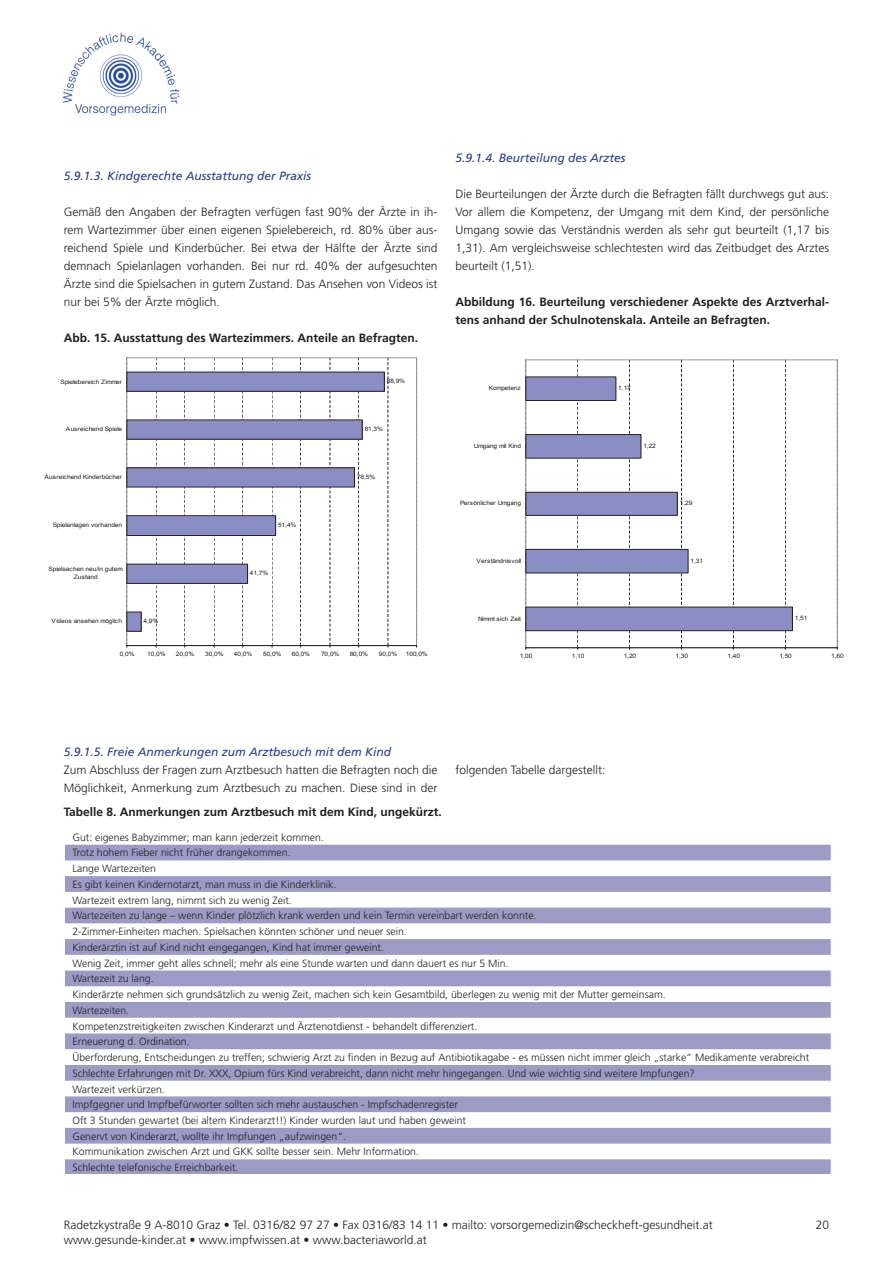
<style>
.page{position:relative;width:893px;height:1263px;background:#fff}
.page>*{position:absolute;margin:0;border:0;box-sizing:border-box;transform-origin:0 0}
.t1{font:300 12px/18px "Frutiger";color:#231f20}
.t2{font:700 12px/18px "Frutiger";color:#231f20}
.t3{font:italic 12px "Frutiger";color:#253f8e}
.t4{font:300 10.5px/15.8px "Frutiger";color:#231f20}
.t5{font:6px/8.2px "Arial";letter-spacing:-.01em;color:#231f20;text-align:center;scale:1.08 1}
.t6{font:6px "Arial";letter-spacing:-.04em;color:#231f20;scale:1.08 1}
.t7{font:6px "Arial";letter-spacing:-.035em;color:#231f20;scale:1.08 1}
</style>
<div class="page">
<img style="left:62px;top:32px;width:118px;height:83px">
<div style="left:127px;top:612px;width:14px;height:19px;background:#8b8ec5"></div>
<div style="left:127px;top:564px;width:121px;height:19px;background:#8b8ec5"></div>
<div style="left:127px;top:564px;width:121px;height:20px;border:1px solid #231f20"></div>
<div style="left:127px;top:516px;width:149px;height:19px;background:#8b8ec5"></div>
<div style="left:127px;top:515px;width:149px;height:21px;border:1px solid #231f20"></div>
<div style="left:127px;top:468px;width:227px;height:19px;background:#8b8ec5"></div>
<div style="left:127px;top:467px;width:228px;height:20px;border:1px solid #231f20"></div>
<div style="left:127px;top:420px;width:235px;height:19px;background:#8b8ec5"></div>
<div style="left:127px;top:372px;width:257px;height:19px;background:#8b8ec5"></div>
<div style="left:127px;top:372px;width:258px;height:20px;border:1px solid #231f20"></div>
<hr style="left:127px;top:645px;width:290px;height:1px;background:#231f20">
<svg style="left:127px;top:358px;width:1px;height:289px"></svg>
<svg style="left:156px;top:358px;width:1px;height:289px"></svg>
<svg style="left:185px;top:358px;width:1px;height:289px"></svg>
<svg style="left:214px;top:358px;width:1px;height:289px"></svg>
<svg style="left:243px;top:358px;width:1px;height:289px"></svg>
<svg style="left:272px;top:358px;width:1px;height:289px"></svg>
<svg style="left:300px;top:358px;width:2px;height:289px"></svg>
<svg style="left:330px;top:358px;width:1px;height:289px"></svg>
<svg style="left:358px;top:358px;width:2px;height:289px"></svg>
<svg style="left:388px;top:358px;width:1px;height:289px"></svg>
<svg style="left:416px;top:358px;width:2px;height:289px"></svg>
<div style="left:526px;top:607px;width:266px;height:24px;background:#8b8ec5"></div>
<div style="left:525px;top:607px;width:268px;height:24px;border:1px solid #231f20"></div>
<div style="left:526px;top:549px;width:162px;height:24px;background:#8b8ec5"></div>
<div style="left:525px;top:549px;width:163px;height:24px;border:1px solid #231f20"></div>
<div style="left:526px;top:492px;width:151px;height:23px;background:#8b8ec5"></div>
<div style="left:525px;top:492px;width:153px;height:24px;border:1px solid #231f20"></div>
<div style="left:526px;top:435px;width:115px;height:23px;background:#8b8ec5"></div>
<div style="left:525px;top:434px;width:116px;height:24px;border:1px solid #231f20"></div>
<div style="left:526px;top:377px;width:90px;height:23px;background:#8b8ec5"></div>
<div style="left:525px;top:377px;width:91px;height:24px;border:1px solid #231f20"></div>
<hr style="left:526px;top:647px;width:311px;height:1px;background:#231f20">
<svg style="left:526px;top:360px;width:1px;height:289px"></svg>
<svg style="left:577px;top:360px;width:2px;height:289px"></svg>
<svg style="left:629px;top:360px;width:2px;height:289px"></svg>
<svg style="left:681px;top:360px;width:1px;height:289px"></svg>
<svg style="left:733px;top:360px;width:1px;height:289px"></svg>
<svg style="left:785px;top:360px;width:1px;height:289px"></svg>
<svg style="left:837px;top:360px;width:1px;height:289px"></svg>
<svg style="left:65px;top:845px;width:766px;height:329px"></svg>
<p class="t3" style="left:64px;top:169px;width:249px">5.9.1.3. Kindgerechte Ausstattung der Praxis</p>
<p class="t1" style="left:64px;top:203px;width:375px;text-align:justify">Gemäß den Angaben der Befragten verfügen fast 90% der Ärzte in ih&shy;rem Wartezimmer über einen eigenen Spielebereich, rd. 80% über aus&shy;reichend Spiele und Kinderbücher. Bei etwa der Hälfte der Ärzte sind demnach Spielanlagen vorhanden. Bei nur rd. 40% der aufgesuchten Ärzte sind die Spielsachen in gutem Zustand. Das Ansehen von Videos ist nur bei 5% der Ärzte möglich.</p>
<p class="t2" style="left:64px;top:329px;width:356px">Abb. 15. Ausstattung des Wartezimmers. Anteile an Befragten.</p>
<p class="t5" style="left:61px;top:377px;width:58px">Spielebereich Zimmer</p>
<p class="t5" style="left:387px;top:377px;width:19px">88,9%</p>
<p class="t5" style="left:66px;top:425px;width:54px">Ausreichend Spiele</p>
<p class="t5" style="left:365px;top:425px;width:18px">81,3%</p>
<p class="t5" style="left:44px;top:473px;width:73px">Ausreichend Kinderbücher</p>
<p class="t5" style="left:357px;top:473px;width:18px">78,5%</p>
<p class="t5" style="left:53px;top:521px;width:66px">Spielanlagen vorhanden</p>
<p class="t5" style="left:278px;top:521px;width:18px">51,4%</p>
<p class="t5" style="left:49px;top:564px;width:70px">Spielsachen neu/in gutem<br>Zustand</p>
<p class="t5" style="left:250px;top:569px;width:18px">41,7%</p>
<p class="t5" style="left:52px;top:617px;width:67px">Videos ansehen möglich</p>
<p class="t5" style="left:144px;top:617px;width:15px">4,9%</p>
<p class="t5" style="left:120px;top:650px;width:15px">0,0%</p>
<p class="t5" style="left:147px;top:650px;width:19px">10,0%</p>
<p class="t5" style="left:176px;top:650px;width:19px">20,0%</p>
<p class="t5" style="left:205px;top:650px;width:18px">30,0%</p>
<p class="t5" style="left:234px;top:650px;width:18px">40,0%</p>
<p class="t5" style="left:263px;top:650px;width:19px">50,0%</p>
<p class="t5" style="left:292px;top:650px;width:18px">60,0%</p>
<p class="t5" style="left:321px;top:650px;width:18px">70,0%</p>
<p class="t5" style="left:350px;top:650px;width:19px">80,0%</p>
<p class="t5" style="left:379px;top:650px;width:19px">90,0%</p>
<p class="t5" style="left:406px;top:650px;width:22px">100,0%</p>
<p class="t3" style="left:455px;top:151px;width:172px">5.9.1.4. Beurteilung des Arztes</p>
<p class="t1" style="left:455px;top:185px;width:375px;text-align:justify">Die Beurteilungen der Ärzte durch die Befragten fällt durchwegs gut aus:<br>Vor allem die Kompetenz, der Umgang mit dem Kind, der persönliche Umgang sowie das Verständnis werden als sehr gut beurteilt (1,17 bis 1,31). Am vergleichsweise schlechtesten wird das Zeitbudget des Arztes beurteilt (1,51).</p>
<p class="t2" style="left:455px;top:293px;width:375px">Abbildung 16. Beurteilung verschiedener Aspekte des Arztverhal&shy;tens anhand der Schulnotenskala. Anteile an Befragten.</p>
<p class="t5" style="left:489px;top:384px;width:31px">Kompetenz</p>
<p class="t5" style="left:618px;top:384px;width:13px">1,17</p>
<p class="t7" style="left:474px;top:442px;width:45px">Umgang mit Kind</p>
<p class="t5" style="left:643px;top:442px;width:13px">1,22</p>
<p class="t5" style="left:460px;top:499px;width:58px">Persönlicher Umgang</p>
<p class="t5" style="left:680px;top:499px;width:13px">1,29</p>
<p class="t5" style="left:476px;top:557px;width:43px">Verständnisvoll</p>
<p class="t5" style="left:690px;top:556px;width:13px">1,31</p>
<p class="t6" style="left:478px;top:615px;width:41px">Nimmt sich Zeit</p>
<p class="t5" style="left:795px;top:614px;width:13px">1,51</p>
<p class="t5" style="left:520px;top:652px;width:13px">1,00</p>
<p class="t5" style="left:572px;top:652px;width:13px">1,10</p>
<p class="t5" style="left:624px;top:652px;width:13px">1,20</p>
<p class="t5" style="left:676px;top:652px;width:13px">1,30</p>
<p class="t5" style="left:727px;top:652px;width:13px">1,40</p>
<p class="t5" style="left:779px;top:652px;width:13px">1,50</p>
<p class="t5" style="left:831px;top:652px;width:13px">1,60</p>
<p class="t3" style="left:64px;top:745px;width:329px">5.9.1.5. Freie Anmerkungen zum Arztbesuch mit dem Kind</p>
<p class="t1" style="left:64px;top:761px;width:375px">Zum Abschluss der Fragen zum Arztbesuch hatten die Befragten noch die<br>Möglichkeit, Anmerkung zum Arztbesuch zu machen. Diese sind in der</p>
<p class="t4" style="left:72px;top:830px;width:738px">Gut: eigenes Babyzimmer; man kann jederzeit kommen.<br>Trotz hohem Fieber nicht früher drangekommen.<br>Lange Wartezeiten<br>Es gibt keinen Kindernotarzt, man muss in die Kinderklinik.<br>Wartezeit extrem lang, nimmt sich zu wenig Zeit.<br>Wartezeiten zu lange – wenn Kinder plötzlich krank werden und kein Termin vereinbart werden konnte.<br>2-Zimmer-Einheiten machen. Spielsachen könnten schöner und neuer sein.<br>Kinderärztin ist auf Kind nicht eingegangen, Kind hat immer geweint.<br>Wenig Zeit, immer geht alles schnell; mehr als eine Stunde warten und dann dauert es nur 5 Min.<br>Wartezeit zu lang.<br>Kinderärzte nehmen sich grundsätzlich zu wenig Zeit, machen sich kein Gesamtbild, überlegen zu wenig mit der Mutter gemeinsam.<br>Wartezeiten.<br>Kompetenzstreitigkeiten zwischen Kinderarzt und Ärztenotdienst - behandelt differenziert.<br>Erneuerung d. Ordination.<br>Überforderung, Entscheidungen zu treffen; schwierig Arzt zu finden in Bezug auf Antibiotikagabe - es müssen nicht immer gleich „starke“ Medikamente verabreicht Schlechte Erfahrungen mit Dr. XXX, Opium fürs Kind verabreicht, dann nicht mehr hingegangen. Und wie wichtig sind weitere Impfungen?<br>Wartezeit verkürzen.<br>Impfgegner und Impfbefürworter sollten sich mehr austauschen - Impfschadenregister<br>Oft 3 Stunden gewartet (bei altem Kinderarzt!!) Kinder wurden laut und haben geweint<br>Genervt von Kinderarzt, wollte ihr Impfungen „aufzwingen“.<br>Kommunikation zwischen Arzt und GKK sollte besser sein. Mehr Information.<br>Schlechte telefonische Erreichbarkeit.</p>
<p class="t1" style="left:455px;top:761px;width:152px">folgenden Tabelle dargestellt:</p>
<p class="t2" style="left:64px;top:802px;width:380px">Tabelle 8. Anmerkungen zum Arztbesuch mit dem Kind, ungekürzt.</p>
<p class="t1" style="left:64px;top:1218px;width:651px;line-height:14.4px">Radetzkystraße 9 A-8010 Graz • Tel. 0316/82 97 27 • Fax 0316/83 14 11 • mailto: vorsorgemedizin@scheckheft-gesundheit.at www.gesunde-kinder.at • www.impfwissen.at • www.bacteriaworld.at</p>
<p class="t1" style="left:816px;top:1216px;width:15px">20</p>
</div>
